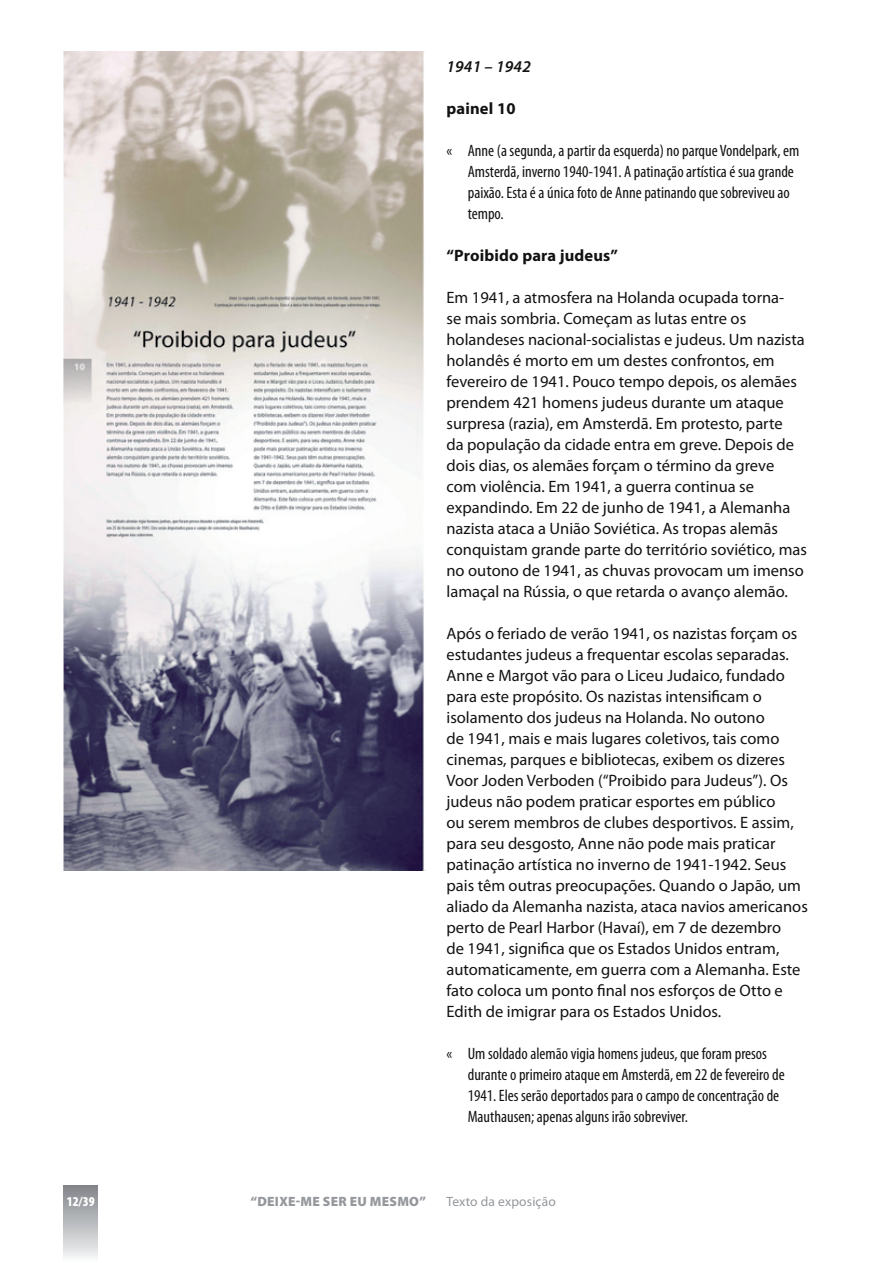
<style>
.page{position:relative;width:893px;height:1263px;background:#fff}
.page>*{position:absolute;margin:0;border:0;box-sizing:border-box;transform-origin:0 0}
.t1{font:16.5px/21px "Myriad Pro";color:#121311}
.t2{font:condensed 16.5px/21px "Myriad Pro";color:#121311}
.t3{font:700 16.5px "Myriad Pro";letter-spacing:.01em;color:#121311}
.t4{font:italic 600 16.5px "Myriad Pro";letter-spacing:.01em;color:#121311}
.t5{font:900 13.5px "Myriad Pro";letter-spacing:.02em;color:#95989c}
.t6{font:13.5px "Myriad Pro";letter-spacing:.01em;color:#95989c}
.t7{font:900 condensed 13.5px "Myriad Pro";color:#fff}
</style>
<div class="page">
<div style="left:64px;top:1185px;width:34px;height:78px;background:linear-gradient(to bottom,#808388,#f8f8f9)"></div>
<img style="left:64px;top:51px;width:360px;height:819px">
<p class="t4" style="left:446px;top:56px;width:86px">1941 – 1942</p>
<p class="t3" style="left:446px;top:98px;width:70px">painel 10</p>
<p class="t2" style="left:468px;top:140px;width:333px;text-indent:-21px">« Anne (a segunda, a partir da esquerda) no parque Vondelpark, em Amsterdã, inverno 1940-1941. A patinação artística é sua grande paixão. Esta é a única foto de Anne patinando que sobreviveu ao tempo.</p>
<p class="t3" style="left:446px;top:245px;width:173px">“Proibido para judeus”</p>
<p class="t1" style="left:446px;top:287px;width:362px">Em 1941, a atmosfera na Holanda ocupada torna-<br>se mais sombria. Começam as lutas entre os holandeses nacional-socialistas e judeus. Um nazista holandês é morto em um destes confrontos, em fevereiro de 1941. Pouco tempo depois, os alemães prendem 421 homens judeus durante um ataque surpresa (razia), em Amsterdã. Em protesto, parte<br>da população da cidade entra em greve. Depois de dois dias, os alemães forçam o término da greve com violência. Em 1941, a guerra continua se expandindo. Em 22 de junho de 1941, a Alemanha nazista ataca a União Soviética. As tropas alemãs conquistam grande parte do território soviético, mas no outono de 1941, as chuvas provocam um imenso lamaçal na Rússia, o que retarda o avanço alemão.</p>
<p class="t1" style="left:446px;top:623px;width:363px">Após o feriado de verão 1941, os nazistas forçam os estudantes judeus a frequentar escolas separadas.<br>Anne e Margot vão para o Liceu Judaico, fundado para este propósito. Os nazistas intensificam o isolamento dos judeus na Holanda. No outono<br>de 1941, mais e mais lugares coletivos, tais como cinemas, parques e bibliotecas, exibem os dizeres Voor Joden Verboden (“Proibido para Judeus”). Os judeus não podem praticar esportes em público<br>ou serem membros de clubes desportivos. E assim, para seu desgosto, Anne não pode mais praticar patinação artística no inverno de 1941-1942. Seus pais têm outras preocupações. Quando o Japão, um aliado da Alemanha nazista, ataca navios americanos perto de Pearl Harbor (Havaí), em 7 de dezembro<br>de 1941, significa que os Estados Unidos entram, automaticamente, em guerra com a Alemanha. Este fato coloca um ponto final nos esforços de Otto e Edith de imigrar para os Estados Unidos.</p>
<p class="t2" style="left:468px;top:1044px;width:318px;text-indent:-21px">« Um soldado alemão vigia homens judeus, que foram presos durante o primeiro ataque em Amsterdã, em 22 de fevereiro de 1941. Eles serão deportados para o campo de concentração de Mauthausen; apenas alguns irão sobreviver.</p>
<p class="t7" style="left:67px;top:1194px;width:29px">12/39</p>
<p class="t5" style="left:251px;top:1194px;width:177px">“DEIXE-ME SER EU MESMO”</p>
<p class="t6" style="left:446px;top:1193px;width:111px">Texto da exposição</p>
</div>
